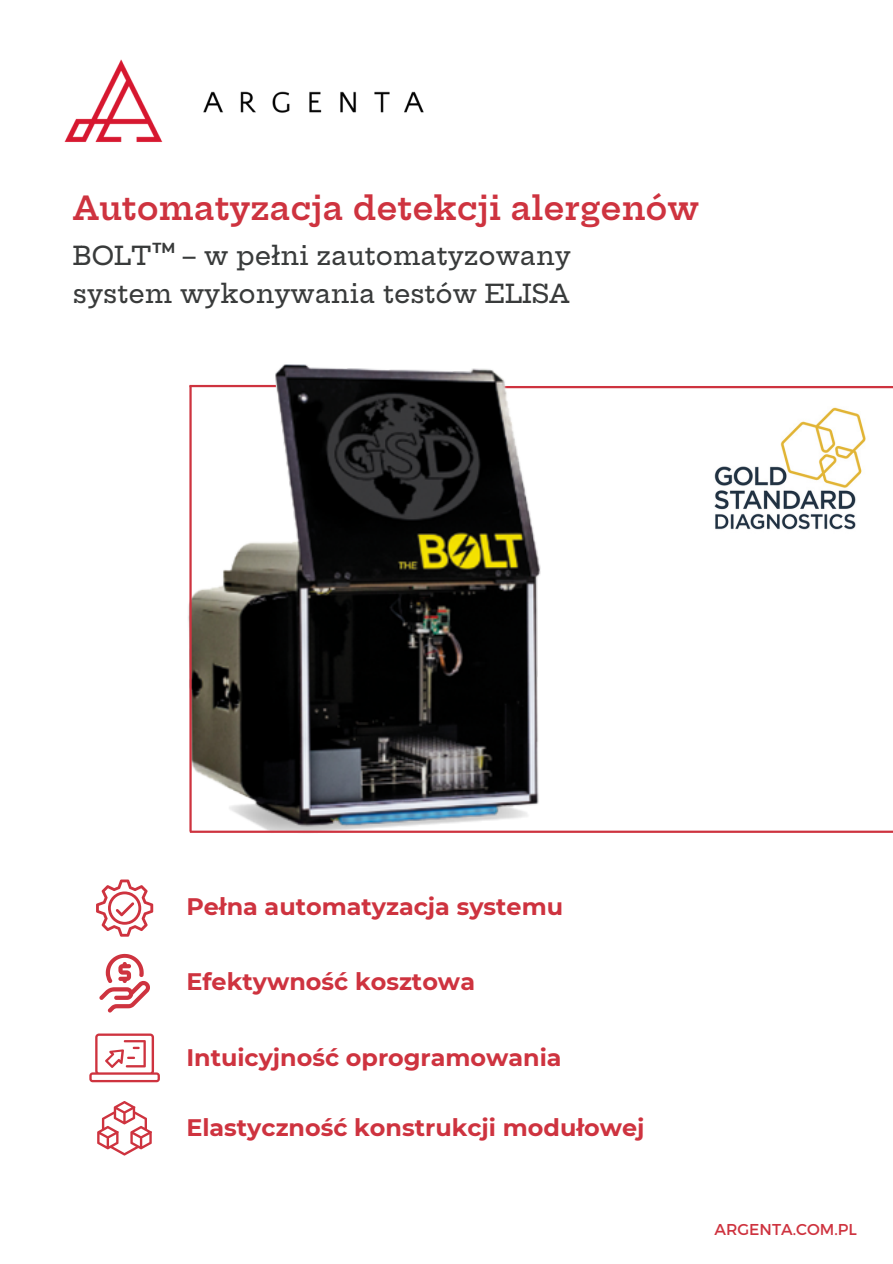
<style>
.page{position:relative;width:893px;height:1264px;background:#fff}
.page>*{position:absolute;margin:0;border:0;box-sizing:border-box;transform-origin:0 0}
.t1{font:600 32.4px "Hepta Slab";color:#ce333f}
.t2{font:500 25.65px/38.2px "Hepta Slab";color:#393b3b}
.t3{font:700 23.85px "Montserrat";color:#ce333f}
.t4{font:15.75px "Montserrat";color:#ce333f}
.t5{font:700 14.55px "Montserrat";color:#393b3b}
</style>
<div class="page">
<img style="left:64px;top:59px;width:360px;height:83px">
<hr style="left:496px;top:386px;width:396px;height:2px;background:#ce333f">
<img style="left:188px;top:364px;width:536px;height:469px">
<hr style="left:189px;top:385px;width:3px;height:446px;background:#ce333f">
<hr style="left:190px;top:830px;width:702px;height:2px;background:#ce333f">
<img style="left:709px;top:402px;width:157px;height:132px">
<svg style="left:96px;top:879px;width:57px;height:57px"></svg>
<svg style="left:99px;top:953px;width:51px;height:59px"></svg>
<svg style="left:89px;top:1033px;width:71px;height:49px"></svg>
<svg style="left:97px;top:1101px;width:55px;height:54px"></svg>
<p class="t1" style="left:73px;top:187px;width:627px">Automatyzacja detekcji alergenów</p>
<p class="t2" style="left:73px;top:236px;width:499px">BOLT – w pełni zautomatyzowany system wykonywania testów ELISA</p>
<p class="t5" style="left:152px;top:238px;width:24px">TM</p>
<p class="t3" style="left:186px;top:892px;width:378px">Pełna automatyzacja systemu</p>
<p class="t3" style="left:186px;top:967px;width:290px">Efektywność kosztowa</p>
<p class="t3" style="left:186px;top:1042px;width:377px">Intuicyjność oprogramowania</p>
<p class="t3" style="left:186px;top:1113px;width:459px">Elastyczność konstrukcji modułowej</p>
<p class="t4" style="left:714px;top:1219px;width:144px">ARGENTA.COM.PL</p>
</div>
